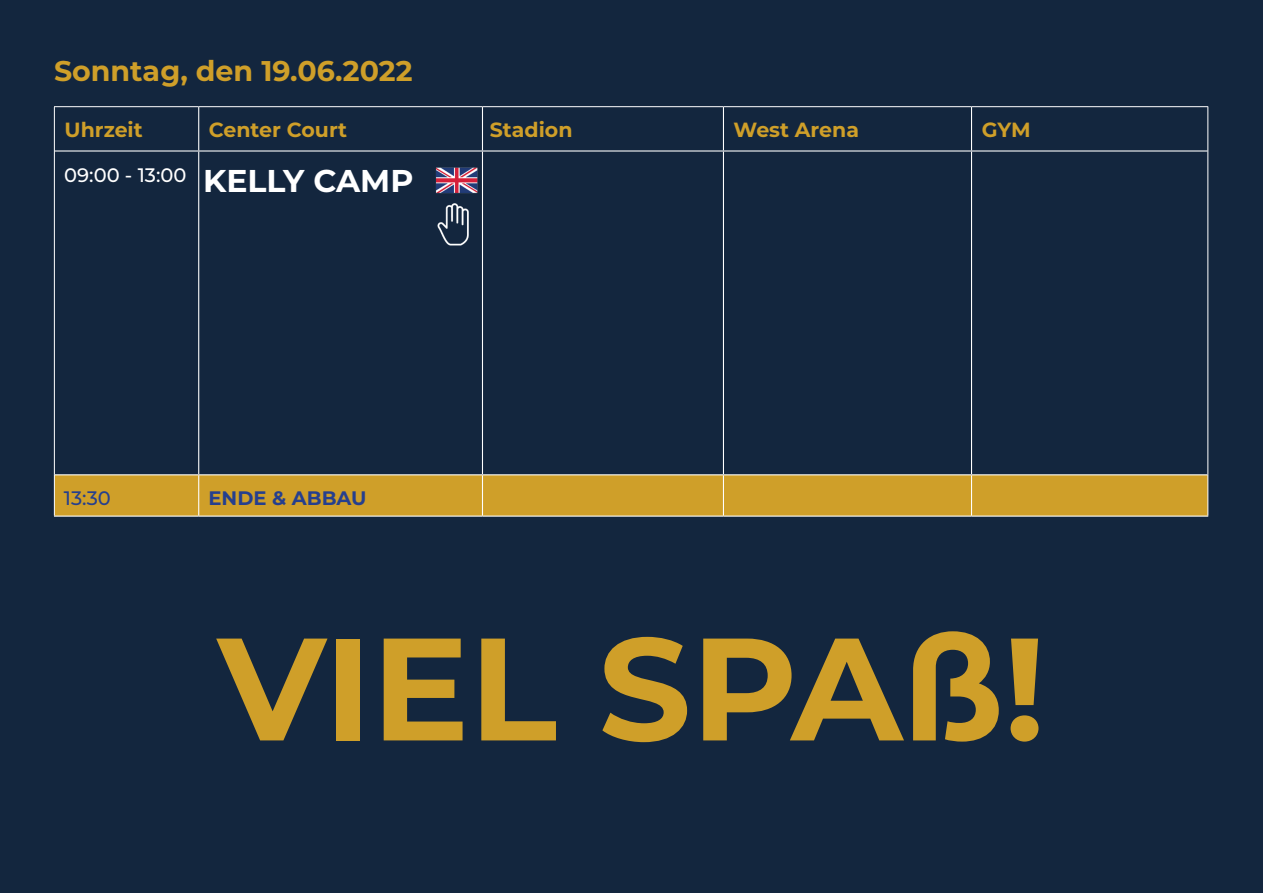
<style>
.page{position:relative;width:1263px;height:893px;background:#13263e}
.page>*{position:absolute;margin:0;border:0;box-sizing:border-box;transform-origin:0 0}
.t1{font:700 145.5px "Montserrat";color:#cf9f29}
.t2{font:700 28.5px "Montserrat";color:#cf9f29}
.t3{font:700 20.55px "Montserrat";color:#cf9f29}
.t4{font:500 19.5px "Montserrat";color:#fff}
.t5{font:700 19.5px "Montserrat";color:#253f8e}
.t6{font:500 19.5px "Montserrat";color:#253f8e}
.s1{font-weight:700;font-size:31.5px}
</style>
<div class="page">
<div style="left:55px;top:475px;width:1152px;height:41px;background:#cf9f29"></div>
<hr style="left:198px;top:152px;width:1px;height:322px;background:#fff">
<hr style="left:482px;top:152px;width:1px;height:322px;background:#fff">
<hr style="left:723px;top:152px;width:1px;height:322px;background:#fff">
<hr style="left:971px;top:152px;width:1px;height:322px;background:#fff">
<hr style="left:198px;top:107px;width:1px;height:43px;background:#fff">
<hr style="left:482px;top:107px;width:1px;height:43px;background:#fff">
<hr style="left:723px;top:107px;width:1px;height:43px;background:#fff">
<hr style="left:971px;top:107px;width:1px;height:43px;background:#fff">
<hr style="left:55px;top:150px;width:144px;height:2px;background:#fff">
<hr style="left:199px;top:150px;width:283px;height:2px;background:#fff">
<hr style="left:482px;top:150px;width:241px;height:2px;background:#fff">
<hr style="left:723px;top:150px;width:248px;height:2px;background:#fff">
<hr style="left:971px;top:150px;width:236px;height:2px;background:#fff">
<hr style="left:55px;top:474px;width:144px;height:1px;background:#fff">
<hr style="left:199px;top:474px;width:283px;height:1px;background:#fff">
<hr style="left:198px;top:475px;width:1px;height:41px;background:#fff">
<hr style="left:482px;top:474px;width:241px;height:1px;background:#fff">
<hr style="left:482px;top:475px;width:1px;height:41px;background:#fff">
<hr style="left:723px;top:474px;width:248px;height:1px;background:#fff">
<hr style="left:723px;top:475px;width:1px;height:41px;background:#fff">
<hr style="left:971px;top:474px;width:236px;height:1px;background:#fff">
<hr style="left:971px;top:475px;width:1px;height:41px;background:#fff">
<hr style="left:54px;top:516px;width:145px;height:1px;background:#fff">
<hr style="left:199px;top:516px;width:283px;height:1px;background:#fff">
<hr style="left:482px;top:516px;width:241px;height:1px;background:#fff">
<hr style="left:723px;top:516px;width:248px;height:1px;background:#fff">
<hr style="left:971px;top:516px;width:237px;height:1px;background:#fff">
<hr style="left:54px;top:106px;width:145px;height:1px;background:#fff">
<hr style="left:54px;top:107px;width:1px;height:44px;background:#fff">
<hr style="left:199px;top:106px;width:283px;height:1px;background:#fff">
<hr style="left:482px;top:106px;width:241px;height:1px;background:#fff">
<hr style="left:723px;top:106px;width:248px;height:1px;background:#fff">
<hr style="left:971px;top:106px;width:237px;height:1px;background:#fff">
<hr style="left:1207px;top:107px;width:1px;height:44px;background:#fff">
<hr style="left:54px;top:151px;width:1px;height:324px;background:#fff">
<hr style="left:1207px;top:151px;width:1px;height:324px;background:#fff">
<hr style="left:54px;top:475px;width:1px;height:41px;background:#fff">
<hr style="left:1207px;top:475px;width:1px;height:41px;background:#fff">
<img style="left:434px;top:167px;width:45px;height:26px">
<img style="left:423px;top:193px;width:62px;height:63px">
<h2 class="t2" style="left:54px;top:50px;width:360px">Sonntag, den 19.06.2022</h2>
<p class="t3" style="left:65px;top:115px;width:80px">Uhrzeit</p>
<p class="t3" style="left:209px;top:115px;width:140px">Center Court</p>
<p class="t3" style="left:490px;top:115px;width:84px">Stadion</p>
<p class="t3" style="left:734px;top:115px;width:127px">West Arena</p>
<p class="t3" style="left:982px;top:115px;width:51px">GYM</p>
<p class="t4" style="left:64px;top:161px;width:351px">09:00 - 13:00 <span class="s1">KELLY CAMP</span></p>
<p class="t6" style="left:64px;top:484px;width:48px">13:30</p>
<p class="t5" style="left:209px;top:483px;width:160px">ENDE &amp; ABBAU</p>
<h1 class="t1" style="left:217px;top:584px;width:829px">VIEL SPAß!</h1>
</div>
